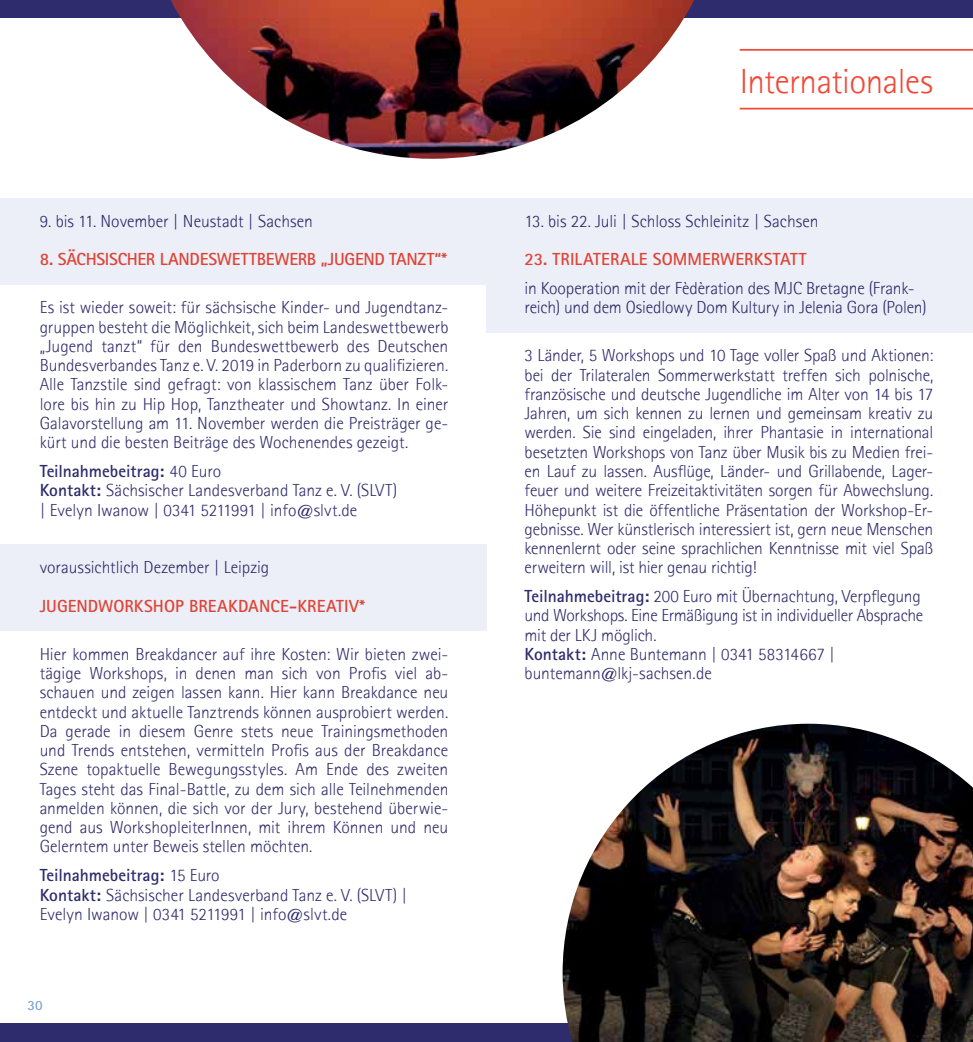
<style>
.page{position:relative;width:973px;height:1042px;background:#fff}
.page>*{position:absolute;margin:0;border:0;box-sizing:border-box;transform-origin:0 0}
.t1{font:300 35px "Rotis Sans Serif";letter-spacing:-.015em;color:#f04938}
.t2{font:300 17.5px/19.2px "Rotis Sans Serif";letter-spacing:-.005em;color:#2e2c6c}
.t3{font:700 17.5px "Rotis Sans Serif Std";color:#f04938}
.t4{font:700 17.5px "Rotis Sans Serif Std";letter-spacing:-.01em;color:#2e2c6c}
.t5{font:700 14px "Rotis Sans Serif Std";color:#7da3cc}
.s1{font-family:"Rotis Sans Serif";font-weight:300}
.s2{font-family:"Rotis Sans Serif Std";font-weight:700}
</style>
<div class="page">
<div style="left:0;top:1023px;width:972px;height:19px;background:#2e2c6c"></div>
<div style="left:0;top:0;width:972px;height:17px;background:#2e2c6c"></div>
<div style="left:486px;top:198px;width:486px;height:135px;background:#eceff7"></div>
<div style="left:0;top:198px;width:486px;height:86px;background:#eceff7"></div>
<div style="left:0;top:544px;width:486px;height:87px;background:#eceff7"></div>
<img style="left:170px;top:0;width:524px;height:159px">
<hr style="left:739px;top:108px;width:233px;height:1px;background:#f04938">
<hr style="left:739px;top:49px;width:233px;height:2px;background:#f04938">
<img style="left:562px;top:724px;width:410px;height:318px">
<p class="t2" style="left:40px;top:211px;width:274px">9. bis 11. November | Neustadt | Sachsen</p>
<p class="t3" style="left:40px;top:248px;width:408px">8. SÄCHSISCHER LANDESWETTBEWERB „JUGEND TANZT“*</p>
<p class="t2" style="left:40px;top:298px;width:410px;text-align:justify">Es ist wieder soweit: für sächsische Kinder- und Jugendtanz&shy;gruppen besteht die Möglichkeit, sich beim Landeswettbewerb „Jugend tanzt“ für den Bundeswettbewerb des Deutschen Bundesverbandes Tanz e. V. 2019 in Paderborn zu qualifizieren.<br>Alle Tanzstile sind gefragt: von klassischem Tanz über Folk&shy;lore bis hin zu Hip Hop, Tanztheater und Showtanz. In einer Galavorstellung am 11. November werden die Preisträger ge&shy;kürt und die besten Beiträge des Wochenendes gezeigt.</p>
<p class="t4" style="left:40px;top:460px;width:183px">TEILNAHMEBEITRAG: <span class="s1">40 Euro</span></p>
<p class="t2" style="left:40px;top:481px;width:359px"><span class="s2">KONTAKT:</span> Sächsischer Landesverband Tanz e. V. (SLVT) | Evelyn Iwanow | 0341 5211991 | info@slvt.de</p>
<p class="t2" style="left:40px;top:558px;width:231px">voraussichtlich Dezember | Leipzig</p>
<p class="t3" style="left:40px;top:595px;width:327px">JUGENDWORKSHOP BREAKDANCE-KREATIV*</p>
<p class="t2" style="left:40px;top:644px;width:410px;text-align:justify">Hier kommen Breakdancer auf ihre Kosten: Wir bieten zwei&shy;tägige Workshops, in denen man sich von Profis viel ab&shy;schauen und zeigen lassen kann. Hier kann Breakdance neu entdeckt und aktuelle Tanztrends können ausprobiert werden.<br>Da gerade in diesem Genre stets neue Trainingsmethoden und Trends entstehen, vermitteln Profis aus der Breakdance Szene topaktuelle Bewegungsstyles. Am Ende des zweiten Tages steht das Final-Battle, zu dem sich alle Teilnehmenden anmelden können, die sich vor der Jury, bestehend überwie&shy;gend aus WorkshopleiterInnen, mit ihrem Können und neu Gelerntem unter Beweis stellen möchten.</p>
<p class="t4" style="left:40px;top:864px;width:181px">TEILNAHMEBEITRAG: <span class="s1">15 Euro</span></p>
<p class="t2" style="left:40px;top:885px;width:369px"><span class="s2">KONTAKT:</span> Sächsischer Landesverband Tanz e. V. (SLVT) |<br>Evelyn Iwanow | 0341 5211991 | info@slvt.de</p>
<p class="t5" style="left:28px;top:996px;width:17px">30</p>
<h1 class="t1" style="left:739px;top:61px;width:195px">Internationales</h1>
<p class="t2" style="left:524px;top:211px;width:295px">13. bis 22. Juli | Schloss Schleinitz | Sachsen</p>
<p class="t3" style="left:524px;top:248px;width:275px">23. TRILATERALE SOMMERWERKSTATT</p>
<p class="t2" style="left:524px;top:278px;width:403px">in Kooperation mit der Fèdèration des MJC Bretagne (Frank&shy;reich) und dem Osiedlowy Dom Kultury in Jelenia Gora (Polen)</p>
<p class="t2" style="left:524px;top:346px;width:410px;text-align:justify">3 Länder, 5 Workshops und 10 Tage voller Spaß und Aktionen: bei der Trilateralen Sommerwerkstatt treffen sich polnische, französische und deutsche Jugendliche im Alter von 14 bis 17<br>Jahren, um sich kennen zu lernen und gemeinsam kreativ zu werden. Sie sind eingeladen, ihrer Phantasie in international besetzten Workshops von Tanz über Musik bis zu Medien frei&shy;en Lauf zu lassen. Ausflüge, Länder- und Grillabende, Lager&shy;feuer und weitere Freizeitaktivitäten sorgen für Abwechslung.<br>Höhepunkt ist die öffentliche Präsentation der Workshop-Er&shy;gebnisse. Wer künstlerisch interessiert ist, gern neue Menschen kennenlernt oder seine sprachlichen Kenntnisse mit viel Spaß erweitern will, ist hier genau richtig!</p>
<p class="t2" style="left:524px;top:586px;width:400px"><span class="s2">TEILNAHMEBEITRAG:</span> 200 Euro mit Übernachtung, Verpflegung und Workshops. Eine Ermäßigung ist in individueller Absprache mit der LKJ möglich.<br><span class="s2">KONTAKT:</span> Anne Buntemann | 0341 58314667 | buntemann@lkj-sachsen.de</p>
</div>
